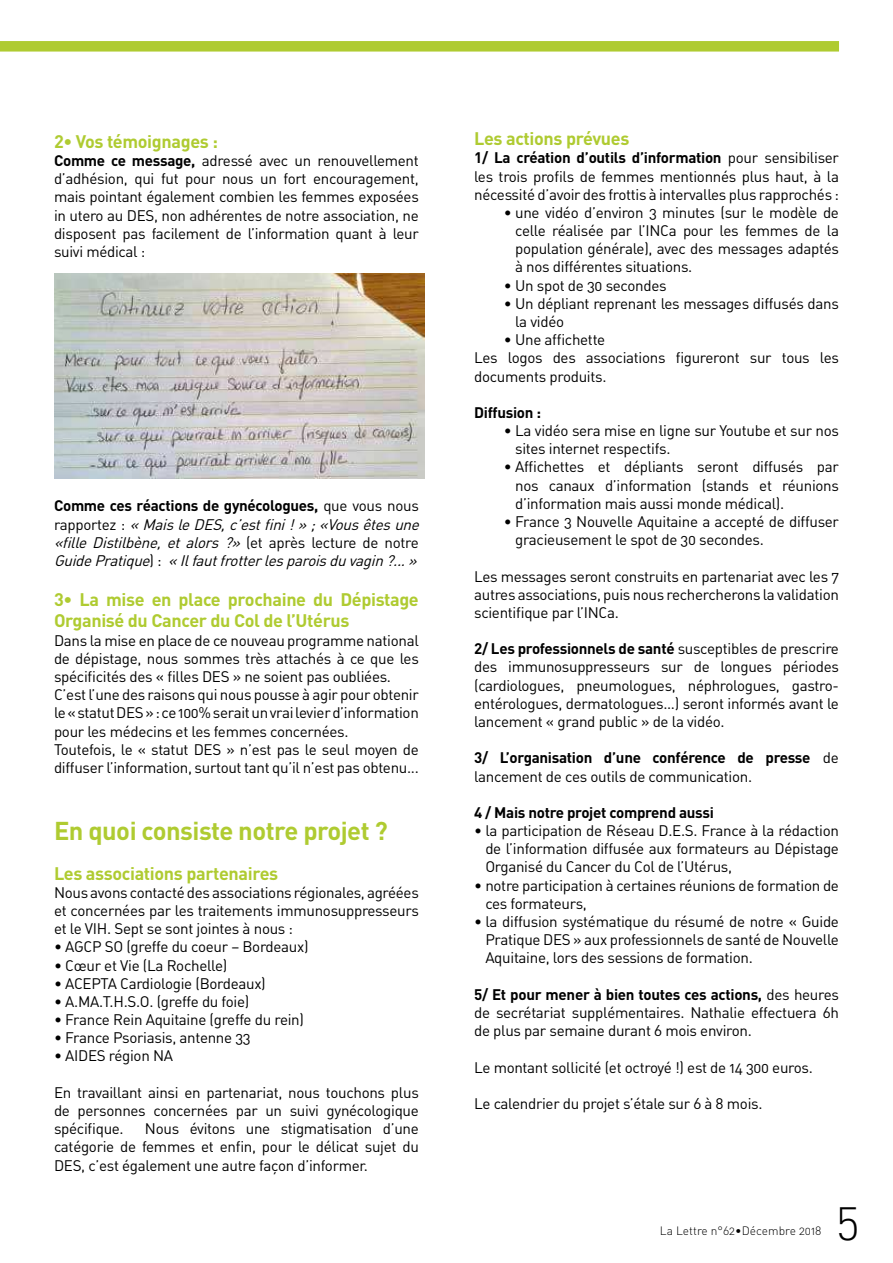
<style>
.page{position:relative;width:893px;height:1263px;background:#fff}
.page>*{position:absolute;margin:0;border:0;box-sizing:border-box;transform-origin:0 0}
.t1{font:46.5px "DIN Light Alternate";color:#000}
.t2{font:700 25.5px "DIN";letter-spacing:-.02em;color:#afcb31}
.t3{font:700 18px/21.6px "DIN";letter-spacing:-.02em;color:#afcb31}
.t4{font:15.15px/18.1px "DIN Regular Alternate";letter-spacing:-.02em;color:#000;text-align:justify}
.t5{font:700 15.15px "DIN";letter-spacing:-.02em;color:#000}
.t6{font:italic 15.15px/18.1px "DIN Regular Alternate";color:#000}
.t7{font:12px "DIN Light Alternate";color:#000}
.s1{font-family:"DIN";font-weight:700}
.s2{font-family:"DIN Regular Alternate";font-weight:400}
.s3{font-style:normal}
</style>
<div class="page">
<div style="left:0;top:41px;width:839px;height:11px;background:#afcb31"></div>
<img style="left:54px;top:273px;width:370px;height:205px">
<p class="t3" style="left:54px;top:132px;width:165px">2• Vos témoignages :</p>
<p class="t4" style="left:54px;top:153px;width:366px"><span class="s1">Comme ce message,</span> adressé avec un renouvellement d’adhésion, qui fut pour nous un fort encouragement, mais pointant également combien les femmes exposées in utero au DES, non adhérentes de notre association, ne disposent pas facilement de l’information quant à leur suivi médical :</p>
<p class="t5" style="left:54px;top:499px;width:366px">Comme ces réactions de gynécologues, <span class="s2">que vous nous</span></p>
<p class="t6" style="left:54px;top:516px;width:370px"><span class="s3">r a p p o r t e z :</span> « MaisleDES,c’estfini!» ;«Vousêtesune «fille Distilbène, et alors ?» <span class="s3">( e t a p rè s l e c t u re d e n o t re<br></span>GuidePratique<span class="s3">) :</span> « Ilfautfrotterlesparoisdu vagin ?...»</p>
<p class="t3" style="left:54px;top:589px;width:366px">3• La mise en place prochaine du Dépistage<br>Organisé du Cancer du Col de l’Utérus</p>
<p class="t4" style="left:54px;top:632px;width:366px;text-align:left">Dans la mise en place de ce nouveau programme national de dépistage, nous sommes très attachés à ce que les spécificités des « filles DES » ne soient pas oubliées.<br>C’est l’une des raisons qui nous pousse à agir pour obtenir le « statut DES » : ce 100% serait un vrai levier d’information pour les médecins et les femmes concernées.<br>Toutefois, le « statut DES » n’est pas le seul moyen de diffuser l’information, surtout tant qu’il n’est pas obtenu...</p>
<h2 class="t2" style="left:54px;top:819px;width:335px">En quoi consiste notre projet ?</h2>
<p class="t3" style="left:54px;top:863px;width:226px">Les associations partenaires</p>
<p class="t4" style="left:54px;top:884px;width:366px">Nous avons contacté des associations régionales, agréées et concernées par les traitements immunosuppresseurs et le VIH. Sept se sont jointes à nous :</p>
<p class="t4" style="left:54px;top:939px;width:256px">• AGCP SO (greffe du coeur – Bordeaux)</p>
<p class="t4" style="left:54px;top:957px;width:175px">• Cœur et Vie (La Rochelle)</p>
<p class="t4" style="left:54px;top:975px;width:213px">• ACEPTA Cardiologie (Bordeaux)</p>
<p class="t4" style="left:54px;top:993px;width:197px">• A.MA.T.H.S.O. (greffe du foie)</p>
<p class="t4" style="left:54px;top:1011px;width:251px">• France Rein Aquitaine (greffe du rein)</p>
<p class="t4" style="left:54px;top:1030px;width:198px">• France Psoriasis, antenne 33</p>
<p class="t4" style="left:54px;top:1048px;width:121px">• AIDES région NA</p>
<p class="t4" style="left:54px;top:1084px;width:366px">En travaillant ainsi en partenariat, nous touchons plus de personnes concernées par un suivi gynécologique spécifique.</p>
<p class="t4" style="left:54px;top:1121px;width:366px;text-indent:91px">Nous évitons une stigmatisation d’une catégorie de femmes et enfin, pour le délicat sujet du DES, c’est également une autre façon d’informer.</p>
<p class="t3" style="left:474px;top:129px;width:157px">Les actions prévues</p>
<p class="t5" style="left:474px;top:151px;width:366px">1/ La création d’outils d’information <span class="s2">pour sensibiliser</span></p>
<p class="t4" style="left:474px;top:168px;width:366px">les trois profils de femmes mentionnés plus haut, à la nécessité d’avoir des frottis à intervalles plus rapprochés :</p>
<p class="t4" style="left:515px;top:204px;width:325px;text-indent:-11px">• une vidéo d’environ 3 minutes (sur le modèle de celle réalisée par l’INCa pour les femmes de la population générale), avec des messages adaptés à nos différentes situations.</p>
<p class="t4" style="left:504px;top:277px;width:164px">• Un spot de 30 secondes</p>
<p class="t4" style="left:515px;top:295px;width:325px;text-indent:-11px">• Un dépliant reprenant les messages diffusés dans la vidéo</p>
<p class="t4" style="left:474px;top:332px;width:366px;text-align:left;text-indent:30px">• Une affichette<br>Les logos des associations figureront sur tous les documents produits.</p>
<p class="t5" style="left:474px;top:406px;width:69px">Diffusion :</p>
<p class="t4" style="left:515px;top:423px;width:325px;text-indent:-11px">• La vidéo sera mise en ligne sur Youtube et sur nos sites internet respectifs.</p>
<p class="t4" style="left:515px;top:459px;width:325px;text-indent:-11px">• Affichettes et dépliants seront diffusés par nos canaux d’information (stands et réunions d’information mais aussi monde médical).</p>
<p class="t4" style="left:515px;top:513px;width:325px;text-indent:-11px">• France 3 Nouvelle Aquitaine a accepté de diffuser gracieusement le spot de 30 secondes.</p>
<p class="t4" style="left:474px;top:568px;width:366px">Les messages seront construits en partenariat avec les 7 autres associations, puis nous rechercherons la validation scientifique par l’INCa.</p>
<p class="t5" style="left:474px;top:642px;width:366px">2/ Les professionnels de santé <span class="s2">susceptibles de prescrire</span></p>
<p class="t4" style="left:474px;top:659px;width:366px">des immunosuppresseurs sur de longues périodes (cardiologues, pneumologues, néphrologues, gastro&shy;entérologues, dermatologues...) seront informés avant le lancement « grand public » de la vidéo.</p>
<p class="t5" style="left:474px;top:751px;width:366px">3/ L’organisation d’une conférence de presse <span class="s2">de</span></p>
<p class="t4" style="left:474px;top:768px;width:280px">lancement de ces outils de communication.</p>
<p class="t5" style="left:474px;top:805px;width:241px">4 / Mais notre projet comprend aussi</p>
<p class="t4" style="left:485px;top:823px;width:355px;text-indent:-11px">• la participation de Réseau D.E.S. France à la rédaction de l’information diffusée aux formateurs au Dépistage Organisé du Cancer du Col de l’Utérus,</p>
<p class="t4" style="left:485px;top:877px;width:355px;text-indent:-11px">• notre participation à certaines réunions de formation de ces formateurs,</p>
<p class="t4" style="left:485px;top:913px;width:355px;text-indent:-11px">• la diffusion systématique du résumé de notre « Guide Pratique DES » aux professionnels de santé de Nouvelle Aquitaine, lors des sessions de formation.</p>
<p class="t5" style="left:474px;top:987px;width:366px">5/ Et pour mener à bien toutes ces actions, <span class="s2">des heures</span></p>
<p class="t4" style="left:474px;top:1004px;width:366px">de secrétariat supplémentaires. Nathalie effectuera 6h de plus par semaine durant 6 mois environ.</p>
<p class="t4" style="left:474px;top:1059px;width:340px">Le montant sollicité (et octroyé !) est de 14 300 euros.</p>
<p class="t4" style="left:474px;top:1095px;width:290px">Le calendrier du projet s’étale sur 6 à 8 mois.</p>
<p class="t7" style="left:660px;top:1225px;width:163px">La Lettre n°62•Décembre 2018</p>
<h1 class="t1" style="left:836px;top:1197px;width:25px">5</h1>
</div>
